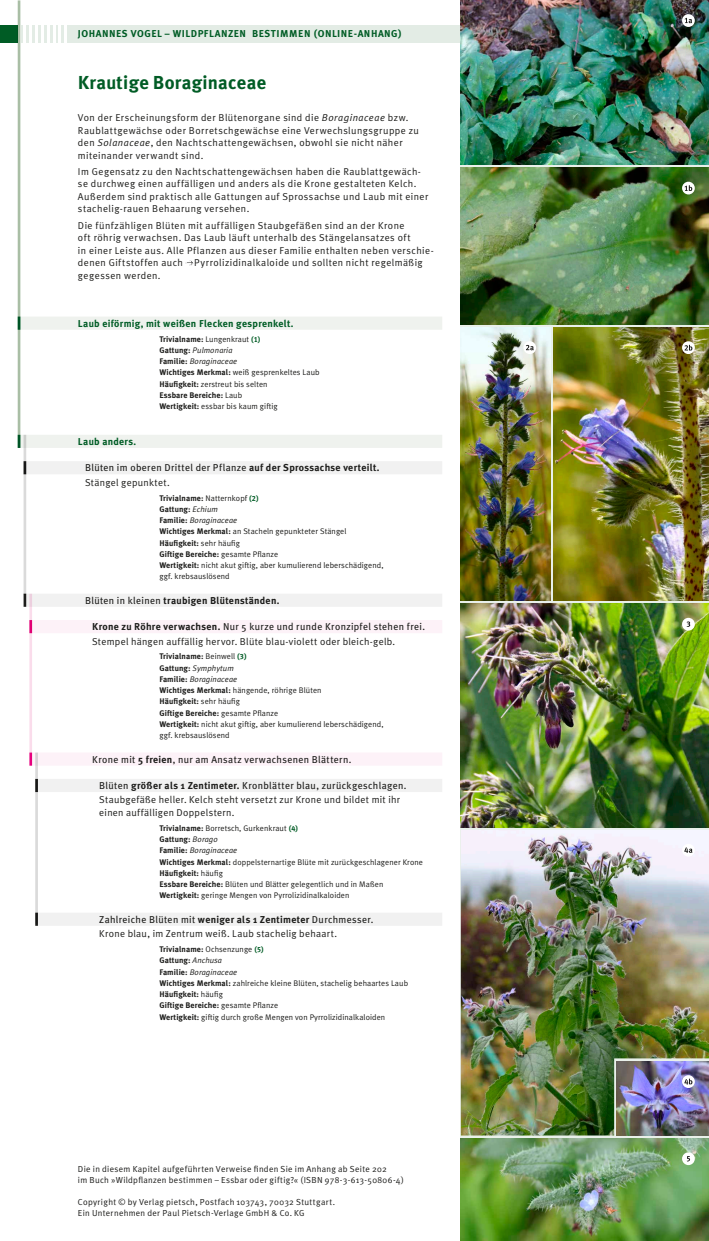
<style>
.page{position:relative;width:709px;height:1241px;background:#fff}
.page>*{position:absolute;margin:0;border:0;box-sizing:border-box;transform-origin:0 0}
.t1{font:700 18.75px "Meta Plus";letter-spacing:.015em;color:#005c25}
.t2{font:10px/12.5px "Meta Plus Normal";letter-spacing:.04em;color:#1d1d1b}
.t3{font:10px "Meta Plus";letter-spacing:.03em;color:#1d1d1b}
.t4{font:700 10px "Meta Plus";letter-spacing:.045em;color:#005c25}
.t5{font:700 10px "Meta Plus";letter-spacing:.03em;color:#1d1d1b}
.t6{font:700 10px "Meta Plus";letter-spacing:.025em;color:#005c25}
.t7{font:8.75px/11.2px "Meta Plus Normal";letter-spacing:.03em;color:#1d1d1b}
.t8{font:8.12px/11.2px "Meta Plus Normal";letter-spacing:.01em;color:#1d1d1b}
.t9{font:700 8.12px/11.2px "Meta Plus";letter-spacing:.01em;color:#1d1d1b}
.s1{font-style:italic}
.s2{font-family:"Meta Plus Normal";font-weight:400}
.s3{font-family:"Meta Plus Bold Caps";font-weight:400;font-size:7.5px;color:#005c25}
.s4{font-family:"Meta Plus Normal";font-weight:400;font-style:italic}
.s5{font-family:"Meta Plus";font-weight:700}
.s6{font-weight:700}
.s7{font-weight:400}
.s8{font-family:"Meta Plus Bold Caps";font-size:7.5px;color:#005c25}
</style>
<div class="page">
<div style="left:18px;top:25px;width:691px;height:18px;background:#e3ece5"></div>
<div style="left:0;top:25px;width:18px;height:18px;background:#005c25"></div>
<hr style="left:29px;top:25px;width:3px;height:18px;background:#fff">
<hr style="left:41px;top:25px;width:3px;height:18px;background:#fff">
<hr style="left:64px;top:25px;width:3px;height:18px;background:#fff">
<svg style="left:23px;top:25px;width:3px;height:18px"></svg>
<hr style="left:35px;top:25px;width:3px;height:18px;background:#fff">
<svg style="left:53px;top:25px;width:8px;height:18px"></svg>
<hr style="left:47px;top:25px;width:3px;height:18px;background:#fff">
<div style="left:18px;top:316px;width:424px;height:13px;background:#eff2ee"></div>
<div style="left:18px;top:434px;width:424px;height:14px;background:#eff2ee"></div>
<div style="left:26px;top:461px;width:416px;height:13px;background:#f1f1f1"></div>
<div style="left:26px;top:593px;width:416px;height:13px;background:#f1f1f1"></div>
<svg style="left:24px;top:594px;width:2px;height:12px"></svg>
<div style="left:32px;top:620px;width:410px;height:13px;background:#fdf2f8"></div>
<div style="left:32px;top:752px;width:410px;height:13px;background:#fdf2f8"></div>
<svg style="left:29px;top:752px;width:3px;height:13px"></svg>
<div style="left:35px;top:778px;width:407px;height:14px;background:#f1f1f1"></div>
<div style="left:35px;top:912px;width:407px;height:13px;background:#f1f1f1"></div>
<hr style="left:18px;top:0;width:2px;height:448px;background:#a9bea5">
<hr style="left:24px;top:434px;width:2px;height:160px;background:#dadada">
<hr style="left:29px;top:593px;width:3px;height:159px;background:#fadceb">
<hr style="left:35px;top:752px;width:3px;height:171px;background:#dadada">
<img style="left:461px;top:167px;width:248px;height:157px">
<img style="left:461px;top:327px;width:89px;height:274px">
<img style="left:553px;top:327px;width:156px;height:274px">
<img style="left:461px;top:603px;width:248px;height:223px">
<img style="left:461px;top:829px;width:248px;height:306px">
<img style="left:461px;top:1137px;width:248px;height:103px">
<img style="left:617px;top:1060px;width:92px;height:75px">
<img style="left:461px;top:0;width:248px;height:165px">
<svg style="left:682px;top:14px;width:12px;height:13px"></svg>
<svg style="left:684px;top:18px;width:8px;height:5px"></svg>
<div style="left:682px;top:182px;width:12px;height:12px;background:#fff;border-radius:50%"></div>
<svg style="left:684px;top:185px;width:8px;height:6px"></svg>
<svg style="left:682px;top:341px;width:12px;height:13px"></svg>
<svg style="left:684px;top:344px;width:8px;height:6px"></svg>
<svg style="left:523px;top:341px;width:13px;height:13px"></svg>
<svg style="left:526px;top:345px;width:8px;height:5px"></svg>
<div style="left:682px;top:617px;width:12px;height:13px;background:#fff;border-radius:50%"></div>
<svg style="left:686px;top:621px;width:4px;height:6px"></svg>
<div style="left:682px;top:843px;width:12px;height:13px;background:#fff;border-radius:50%"></div>
<svg style="left:684px;top:847px;width:8px;height:5px"></svg>
<svg style="left:682px;top:1075px;width:12px;height:12px"></svg>
<svg style="left:684px;top:1078px;width:8px;height:6px"></svg>
<div style="left:682px;top:1152px;width:12px;height:12px;background:#fff;border-radius:50%"></div>
<svg style="left:686px;top:1156px;width:4px;height:5px"></svg>
<p class="t4" style="left:78px;top:28px;width:325px">JOHANNES VOGEL – WILDPFLANZEN BESTIMMEN (ONLINE-ANHANG)</p>
<h1 class="t1" style="left:78px;top:72px;width:190px">Krautige Boraginaceae</h1>
<p class="t2" style="left:78px;top:111px;width:342px">Von der Erscheinungsform der Blütenorgane sind die <span class="s1">Boraginaceae</span> bzw.<br>Raublattgewächse oder Borretschgewächse eine Verwechslungsgruppe zu den <span class="s1">Solanaceae</span>, den Nachtschattengewächsen, obwohl sie nicht näher miteinander verwandt sind.</p>
<p class="t2" style="left:78px;top:165px;width:352px">Im Gegensatz zu den Nachtschattengewächsen haben die Raublattgewäch&shy;se durchweg einen auffälligen und anders als die Krone gestalteten Kelch.<br>Außerdem sind praktisch alle Gattungen auf Sprossachse und Laub mit einer stachelig-rauen Behaarung versehen.</p>
<p class="t2" style="left:78px;top:219px;width:357px">Die fünfzähligen Blüten mit auffälligen Staubgefäßen sind an der Krone<br>oft röhrig verwachsen. Das Laub läuft unterhalb des Stängelansatzes oft<br>in einer Leiste aus. Alle Pflanzen aus dieser Familie enthalten neben verschie&shy;denen Giftstoffen auch ➜Pyrrolizidinalkaloide und sollten nicht regelmäßig gegessen werden.</p>
<p class="t4" style="left:78px;top:317px;width:217px">Laub eiförmig, mit weißen Flecken gesprenkelt.</p>
<p class="t9" style="left:159px;top:333px;width:102px">Trivialname: <span class="s2">Lungenkraut</span> <span class="s3">(1)</span></p>
<p class="t9" style="left:159px;top:344px;width:162px">Gattung: <span class="s4">Pulmonaria<br></span>Familie: <span class="s4">Boraginaceae<br></span>Wichtiges Merkmal: <span class="s2">weiß gesprenkeltes Laub<br></span>Häufigkeit: <span class="s2">zerstreut bis selten</span></p>
<p class="t9" style="left:159px;top:389px;width:84px">Essbare Bereiche: <span class="s2">Laub</span></p>
<p class="t8" style="left:159px;top:400px;width:120px"><span class="s5">Wertigkeit:</span> essbar bis kaum giftig</p>
<p class="t6" style="left:78px;top:436px;width:60px">Laub anders.</p>
<p class="t3" style="left:85px;top:462px;width:296px">Blüten im oberen Drittel der Pflanze <span class="s6">auf der Sprossachse verteilt.</span></p>
<p class="t2" style="left:85px;top:476px;width:86px">Stängel gepunktet.</p>
<p class="t9" style="left:159px;top:492px;width:101px">Trivialname: <span class="s2">Natternkopf</span> <span class="s3">(2)<br></span>Gattung: <span class="s4">Echium</span></p>
<p class="t8" style="left:159px;top:514px;width:188px"><span class="s5">Familie:</span> <span class="s1">Boraginaceae<br></span><span class="s5">Wichtiges Merkmal:</span> an Stacheln gepunkteter Stängel</p>
<p class="t9" style="left:159px;top:537px;width:120px">Häufigkeit: <span class="s2">sehr häufig<br></span>Giftige Bereiche: <span class="s2">gesamte Pflanze</span></p>
<p class="t8" style="left:159px;top:559px;width:225px"><span class="s5">Wertigkeit:</span> nicht akut giftig, aber kumulierend leberschädigend, ggf. krebsauslösend</p>
<p class="t5" style="left:85px;top:594px;width:196px"><span class="s7">Blüten in kleinen</span> traubigen Blütenständen.</p>
<p class="t3" style="left:92px;top:621px;width:334px"><span class="s6">Krone zu Röhre verwachsen.</span> Nur 5 kurze und runde Kronzipfel stehen frei.</p>
<p class="t2" style="left:92px;top:634px;width:304px">Stempel hängen auffällig hervor. Blüte blau-violett oder bleich-gelb.</p>
<p class="t9" style="left:159px;top:651px;width:89px">Trivialname: <span class="s2">Beinwell</span> <span class="s3">(3)</span></p>
<p class="t9" style="left:159px;top:662px;width:163px">Gattung: <span class="s4">Symphytum<br></span>Familie: <span class="s4">Boraginaceae<br></span>Wichtiges Merkmal: <span class="s2">hängende, röhrige Blüten</span></p>
<p class="t9" style="left:159px;top:696px;width:120px">Häufigkeit: <span class="s2">sehr häufig<br></span>Giftige Bereiche: <span class="s2">gesamte Pflanze</span></p>
<p class="t8" style="left:159px;top:718px;width:225px"><span class="s5">Wertigkeit:</span> nicht akut giftig, aber kumulierend leberschädigend, ggf. krebsauslösend</p>
<p class="t3" style="left:92px;top:753px;width:261px">Krone mit <span class="s6">5 freien</span>, nur am Ansatz verwachsenen Blättern.</p>
<p class="t3" style="left:99px;top:779px;width:309px">Blüten <span class="s6">größer als 1 Zentimeter.</span> Kronblätter blau, zurückgeschlagen.</p>
<p class="t2" style="left:99px;top:793px;width:302px">Staubgefäße heller. Kelch steht versetzt zur Krone und bildet mit ihr einen auffälligen Doppelstern.</p>
<p class="t8" style="left:159px;top:822px;width:140px"><span class="s5">Trivialname:</span> Borretsch, Gurkenkraut <span class="s8">(4)</span></p>
<p class="t9" style="left:159px;top:833px;width:60px">Gattung: <span class="s4">Borago</span></p>
<p class="t8" style="left:159px;top:844px;width:265px"><span class="s5">Familie:</span> <span class="s1">Boraginaceae<br></span><span class="s5">Wichtiges Merkmal:</span> doppelsternartige Blüte mit zurückgeschlagener Krone</p>
<p class="t9" style="left:159px;top:867px;width:65px">Häufigkeit: <span class="s2">häufig</span></p>
<p class="t8" style="left:159px;top:878px;width:225px"><span class="s5">Essbare Bereiche:</span> Blüten und Blätter gelegentlich und in Maßen<br><span class="s5">Wertigkeit:</span> geringe Mengen von Pyrrolizidinalkaloiden</p>
<p class="t3" style="left:99px;top:913px;width:276px">Zahlreiche Blüten mit <span class="s6">weniger als 1 Zentimeter</span> Durchmesser.</p>
<p class="t2" style="left:99px;top:927px;width:239px">Krone blau, im Zentrum weiß. Laub stachelig behaart.</p>
<p class="t9" style="left:159px;top:943px;width:106px">Trivialname: <span class="s2">Ochsenzunge</span> <span class="s3">(5)<br></span>Gattung: <span class="s4">Anchusa</span></p>
<p class="t8" style="left:159px;top:965px;width:250px"><span class="s5">Familie:</span> <span class="s1">Boraginaceae<br></span><span class="s5">Wichtiges Merkmal:</span> zahlreiche kleine Blüten, stachelig behaartes Laub</p>
<p class="t9" style="left:159px;top:988px;width:120px">Häufigkeit: <span class="s2">häufig<br></span>Giftige Bereiche: <span class="s2">gesamte Pflanze</span></p>
<p class="t8" style="left:159px;top:1010px;width:227px"><span class="s5">Wertigkeit:</span> giftig durch große Mengen von Pyrrolizidinalkaloiden</p>
<p class="t7" style="left:78px;top:1162px;width:327px">Die in diesem Kapitel aufgeführten Verweise finden Sie im Anhang ab Seite 202<br>im Buch »Wildpflanzen bestimmen – Essbar oder giftig?« (ISBN 978-3-613-50806-4)</p>
<p class="t7" style="left:78px;top:1195px;width:258px">Copyright © by Verlag pietsch, Postfach 103743, 70032 Stuttgart.<br>Ein Unternehmen der Paul Pietsch-Verlage GmbH &amp; Co. KG</p>
</div>
